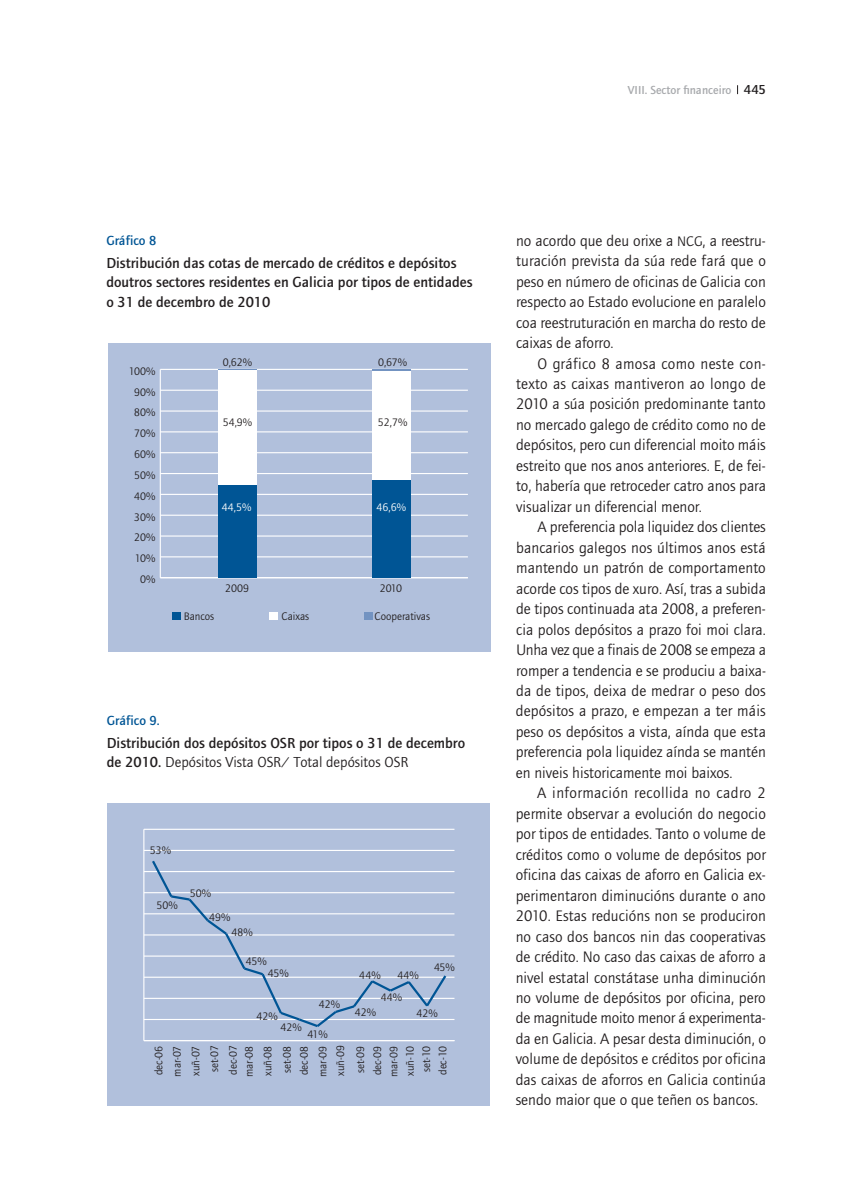
<style>
.page{position:relative;width:851px;height:1191px;background:#fff}
.page>*{position:absolute;margin:0;border:0;box-sizing:border-box;transform-origin:0 0}
.t1{font:15.75px/20.4px "Foundry Journal";color:#231f20;text-align:justify}
.t2{font:500 15px/19.5px "Foundry Journal";color:#231f20}
.t3{font:500 13.5px "Foundry Journal";color:#005595}
.t4{font:500 12px "Foundry Journal";color:#a7a9ac}
.t5{font:11.25px/18.5px "Foundry Journal";color:#231f20}
.t6{font:11.25px "Foundry Journal";color:#fff}
.s1{font-size:13.5px;color:#231f20}
.s2{font-weight:400}
.s3{font-size:14.25px}
</style>
<div class="page">
<div style="left:108px;top:343px;width:382px;height:308px;background:#b1c0dc"></div>
<hr style="left:160px;top:369px;width:1px;height:208px;background:#fff">
<hr style="left:160px;top:577px;width:308px;height:1px;background:#fff">
<hr style="left:160px;top:556px;width:308px;height:1px;background:#fff">
<hr style="left:160px;top:535px;width:308px;height:1px;background:#fff">
<hr style="left:160px;top:514px;width:308px;height:2px;background:#fff">
<hr style="left:160px;top:494px;width:308px;height:1px;background:#fff">
<hr style="left:160px;top:473px;width:308px;height:1px;background:#fff">
<hr style="left:160px;top:452px;width:308px;height:1px;background:#fff">
<hr style="left:160px;top:431px;width:308px;height:1px;background:#fff">
<hr style="left:160px;top:410px;width:308px;height:1px;background:#fff">
<hr style="left:160px;top:390px;width:308px;height:1px;background:#fff">
<hr style="left:160px;top:369px;width:308px;height:1px;background:#fff">
<div style="left:364px;top:612px;width:8px;height:8px;background:#7393c1"></div>
<hr style="left:218px;top:369px;width:38px;height:1px;background:#7393c1">
<hr style="left:372px;top:369px;width:38px;height:2px;background:#7393c1">
<div style="left:270px;top:612px;width:8px;height:8px;background:#fff"></div>
<div style="left:218px;top:370px;width:38px;height:115px;background:#fff"></div>
<div style="left:372px;top:371px;width:38px;height:109px;background:#fff"></div>
<div style="left:172px;top:612px;width:8px;height:8px;background:#005595"></div>
<div style="left:218px;top:485px;width:38px;height:92px;background:#005595"></div>
<div style="left:372px;top:480px;width:38px;height:97px;background:#005595"></div>
<div style="left:107px;top:803px;width:383px;height:303px;background:#b1c0dc"></div>
<hr style="left:143px;top:829px;width:1px;height:211px;background:#fff">
<hr style="left:144px;top:1040px;width:310px;height:1px;background:#fff">
<hr style="left:144px;top:1019px;width:310px;height:1px;background:#fff">
<hr style="left:144px;top:997px;width:310px;height:2px;background:#fff">
<hr style="left:144px;top:976px;width:310px;height:1px;background:#fff">
<hr style="left:144px;top:955px;width:310px;height:1px;background:#fff">
<hr style="left:144px;top:934px;width:310px;height:1px;background:#fff">
<hr style="left:144px;top:913px;width:310px;height:1px;background:#fff">
<hr style="left:144px;top:892px;width:310px;height:1px;background:#fff">
<hr style="left:144px;top:871px;width:310px;height:1px;background:#fff">
<hr style="left:144px;top:850px;width:310px;height:1px;background:#fff">
<hr style="left:144px;top:828px;width:310px;height:2px;background:#fff">
<svg style="left:150px;top:860px;width:298px;height:167px"></svg>
<p class="t4" style="left:627px;top:84px;width:139px">VIII. Sector financeiro <span class="s1">445</span></p>
<p class="t3" style="left:106px;top:234px;width:52px">Gráfico 8</p>
<p class="t2" style="left:106px;top:254px;width:368px">Distribución das cotas de mercado de créditos e depósitos doutros sectores residentes en Galicia por tipos de entidades o 31 de decembro de 2010</p>
<p class="t5" style="left:129px;top:363px;width:28px">100%</p>
<p class="t5" style="left:134px;top:384px;width:23px">90%</p>
<p class="t5" style="left:134px;top:404px;width:23px">80%</p>
<p class="t5" style="left:134px;top:425px;width:23px">70%</p>
<p class="t5" style="left:134px;top:446px;width:23px">60%</p>
<p class="t5" style="left:134px;top:467px;width:23px">50%</p>
<p class="t5" style="left:134px;top:488px;width:23px">40%</p>
<p class="t5" style="left:134px;top:509px;width:23px">30%</p>
<p class="t5" style="left:134px;top:529px;width:23px">20%</p>
<p class="t5" style="left:135px;top:550px;width:22px">10%</p>
<p class="t5" style="left:140px;top:571px;width:17px">0%</p>
<p class="t5" style="left:223px;top:354px;width:31px">0,62%</p>
<p class="t5" style="left:378px;top:354px;width:31px">0,67%</p>
<p class="t5" style="left:223px;top:414px;width:31px">54,9%</p>
<p class="t5" style="left:378px;top:414px;width:31px">52,7%</p>
<p class="t6" style="left:222px;top:501px;width:31px">44,5%</p>
<p class="t6" style="left:376px;top:501px;width:31px">46,6%</p>
<p class="t5" style="left:225px;top:580px;width:25px">2009</p>
<p class="t5" style="left:379px;top:580px;width:24px">2010</p>
<p class="t5" style="left:184px;top:608px;width:32px">Bancos</p>
<p class="t5" style="left:281px;top:608px;width:29px">Caixas</p>
<p class="t5" style="left:374px;top:608px;width:57px">Cooperativas</p>
<p class="t3" style="left:107px;top:714px;width:54px">Gráfico 9.</p>
<p class="t2" style="left:107px;top:734px;width:360px">Distribución dos depósitos OSR por tipos o 31 de decembro de 2010. <span class="s2">Depósitos Vista OSR/ Total depósitos OSR</span></p>
<p class="t5" style="left:150px;top:842px;width:23px">53%</p>
<p class="t5" style="left:156px;top:897px;width:23px">50%</p>
<p class="t5" style="left:209px;top:881px;width:23px;line-height:24.2px;text-indent:-19px">50%<br>49%</p>
<p class="t5" style="left:231px;top:924px;width:23px">48%</p>
<p class="t5" style="left:246px;top:953px;width:22px">45%</p>
<p class="t5" style="left:268px;top:965px;width:22px">45%</p>
<p class="t5" style="left:256px;top:1008px;width:23px">42%</p>
<p class="t5" style="left:319px;top:995px;width:23px">42%</p>
<p class="t5" style="left:280px;top:1019px;width:23px">42%</p>
<p class="t5" style="left:307px;top:1026px;width:22px">41%</p>
<p class="t5" style="left:434px;top:959px;width:22px">45%</p>
<p class="t5" style="left:359px;top:966px;width:23px">44%</p>
<p class="t5" style="left:397px;top:967px;width:23px">44%</p>
<p class="t5" style="left:416px;top:1005px;width:23px">42%</p>
<p class="t5" style="left:381px;top:989px;width:23px">44%</p>
<p class="t5" style="left:355px;top:1004px;width:23px">42%</p>
<p class="t5" style="left:151px;top:1076px;width:33px;text-align:center;rotate:-90deg">dec-06 mar-07 xuñ-07 set-07 dec-07</p>
<p class="t5" style="left:241px;top:1076px;width:33px;line-height:18.9px;text-align:justify;rotate:-90deg">mar-08 xuñ-08 set-08</p>
<p class="t5" style="left:296px;top:1076px;width:33px;rotate:-90deg">dec-08 mar-09</p>
<p class="t5" style="left:331px;top:1076px;width:32px;line-height:20.1px;rotate:-90deg">xuñ-09 set-09</p>
<p class="t5" style="left:370px;top:1077px;width:33px;line-height:16.4px;text-align:center;rotate:-90deg">dec-09 mar-09 xuñ-10 set-10 dec-10</p>
<p class="t1" style="left:516px;top:232px;width:251px">no acordo que deu orixe a <span class="s3">NCG</span>, a reestru&shy;turación prevista da súa rede fará que o peso en número de oficinas de Galicia con respecto ao Estado evolucione en paralelo coa reestruturación en marcha do resto de caixas de aforro.</p>
<p class="t1" style="left:516px;top:354px;width:251px;text-indent:21px">O gráfico 8 amosa como neste con&shy;texto as caixas mantiveron ao longo de 2010 a súa posición predominante tanto no mercado galego de crédito como no de depósitos, pero cun diferencial moito máis estreito que nos anos anteriores. E, de fei&shy;to, habería que retroceder catro anos para visualizar un diferencial menor.</p>
<p class="t1" style="left:515px;top:518px;width:252px;text-indent:22px">A preferencia pola liquidez dos clientes bancarios galegos nos últimos anos está mantendo un patrón de comportamento acorde cos tipos de xuro. Así, tras a subida de tipos continuada ata 2008, a preferen&shy;cia polos depósitos a prazo foi moi clara.<br>Unha vez que a finais de 2008 se empeza a romper a tendencia e se produciu a baixa&shy;da de tipos, deixa de medrar o peso dos depósitos a prazo, e empezan a ter máis peso os depósitos a vista, aínda que esta preferencia pola liquidez aínda se mantén en niveis historicamente moi baixos.</p>
<p class="t1" style="left:515px;top:784px;width:251px;text-indent:21px">A información recollida no cadro 2 permite observar a evolución do negocio por tipos de entidades. Tanto o volume de créditos como o volume de depósitos por oficina das caixas de aforro en Galicia ex&shy;perimentaron diminucións durante o ano 2010. Estas reducións non se produciron no caso dos bancos nin das cooperativas de crédito. No caso das caixas de aforro a nivel estatal constátase unha diminución no volume de depósitos por oficina, pero de magnitude moito menor á experimenta&shy;da en Galicia. A pesar desta diminución, o volume de depósitos e créditos por oficina das caixas de aforros en Galicia continúa sendo maior que o que teñen os bancos.</p>
</div>
